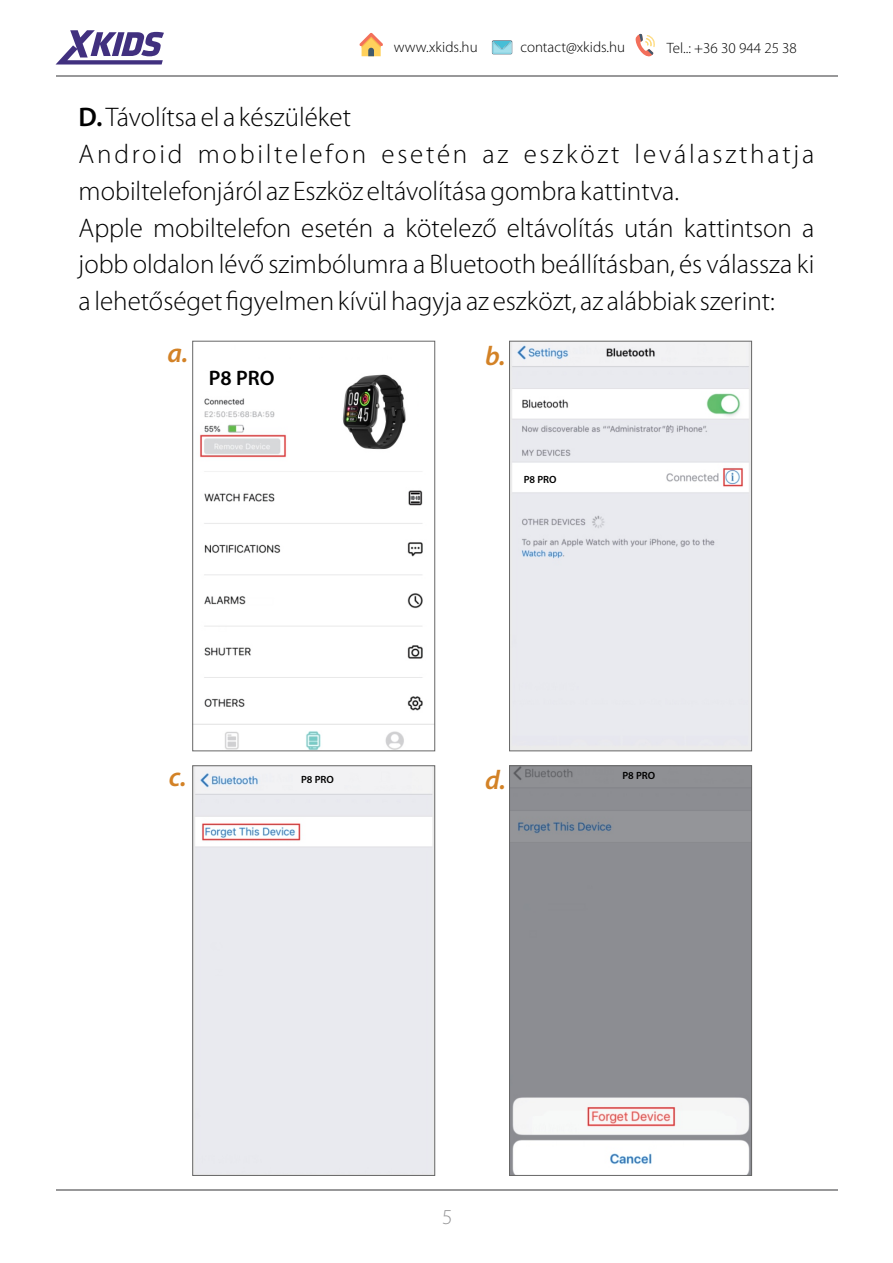
<style>
.page{position:relative;width:893px;height:1263px;background:#fff}
.page>*{position:absolute;margin:0;border:0;box-sizing:border-box;transform-origin:0 0}
.t1{font:300 27px/36.8px "Myriad Pro";color:#000}
.t2{font:italic 600 27px "Myriad Pro";color:#d38226}
.t3{font:300 21.3px "Myriad Pro";color:#989899}
.t4{font:600 21px "Myriad Pro";color:#000}
.t5{font:300 15px "Myriad Pro";color:#000}
.t6{font:600 10.5px "Myriad Pro";color:#000}
.s1{font-weight:600}
</style>
<div class="page">
<hr style="left:56px;top:76px;width:781px;height:1px;background:#989899">
<svg style="left:56px;top:30px;width:108px;height:35px"></svg>
<svg style="left:635px;top:33px;width:20px;height:24px"></svg>
<svg style="left:492px;top:40px;width:20px;height:14px"></svg>
<svg style="left:359px;top:33px;width:24px;height:23px"></svg>
<hr style="left:56px;top:1189px;width:781px;height:1px;background:#989899">
<img style="left:194px;top:398px;width:239px;height:351px">
<div style="left:192px;top:341px;width:243px;height:410px;border:1px solid #666"></div>
<img style="left:511px;top:343px;width:239px;height:406px">
<div style="left:509px;top:341px;width:243px;height:410px;border:1px solid #666"></div>
<img style="left:194px;top:767px;width:239px;height:407px">
<div style="left:192px;top:765px;width:243px;height:411px;border:1px solid #666"></div>
<img style="left:511px;top:767px;width:239px;height:407px">
<div style="left:509px;top:765px;width:243px;height:411px;border:1px solid #666"></div>
<div style="left:332px;top:365px;width:85px;height:94px;background:#fff"></div>
<img style="left:342px;top:374px;width:64px;height:76px">
<div style="left:519px;top:469px;width:45px;height:20px;background:#fff"></div>
<div style="left:293px;top:770px;width:45px;height:20px;background:#f2f2f4"></div>
<div style="left:614px;top:768px;width:45px;height:17px;background:#8f9094"></div>
<p class="t5" style="left:394px;top:41px;width:85px">www.xkids.hu</p>
<p class="t5" style="left:520px;top:41px;width:106px">contact@xkids.hu</p>
<p class="t5" style="left:667px;top:42px;width:131px">Tel..: +36 30 944 25 38</p>
<p class="t1" style="left:79px;top:101px;width:737px"><span class="s1">D.</span> Távolítsa el a készüléket<br>Android mobiltelefon esetén az eszközt leválaszthatja mobiltelefonjáról az Eszköz eltávolítása gombra kattintva.<br>Apple mobiltelefon esetén a kötelező eltávolítás után kattintson a jobb oldalon lévő szimbólumra a Bluetooth beállításban, és válassza ki a lehetőséget figyelmen kívül hagyja az eszközt, az alábbiak szerint:</p>
<p class="t2" style="left:167px;top:341px;width:23px">a.</p>
<p class="t2" style="left:485px;top:344px;width:22px">b.</p>
<p class="t4" style="left:209px;top:369px;width:67px">P8 PRO</p>
<p class="t6" style="left:524px;top:475px;width:34px">P8 PRO</p>
<p class="t2" style="left:169px;top:766px;width:19px">c.</p>
<p class="t2" style="left:485px;top:769px;width:22px">d.</p>
<p class="t6" style="left:301px;top:775px;width:34px">P8 PRO</p>
<p class="t6" style="left:622px;top:771px;width:34px">P8 PRO</p>
<p class="t3" style="left:442px;top:1208px;width:12px">5</p>
</div>
